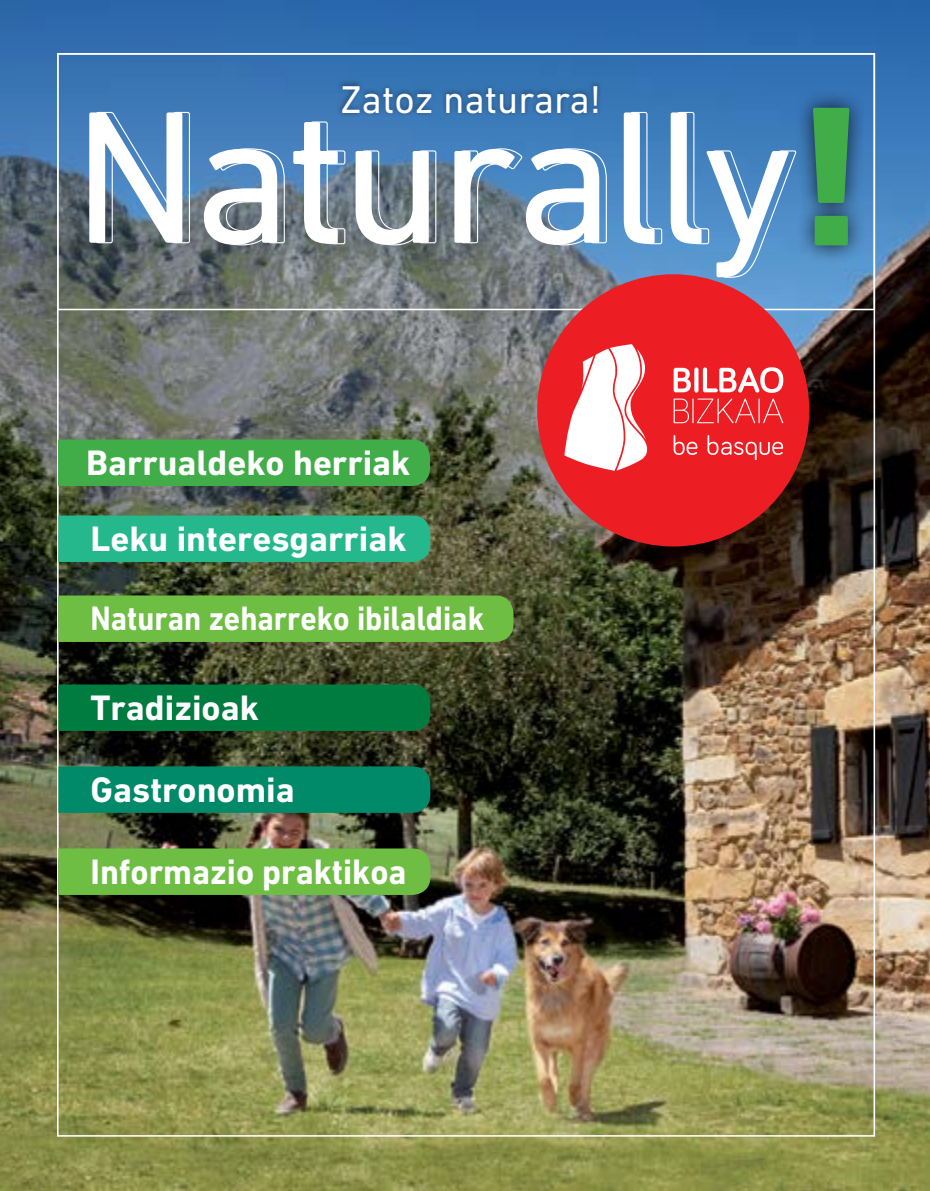
<style>
.page{position:relative;width:930px;height:1191px;background:#fff}
.page>*{position:absolute;margin:0;border:0;box-sizing:border-box;transform-origin:0 0}
.t1{font:39.4px "DIN Next LT Pro";color:#fff}
.t2{font:700 36px/76px "DIN Next LT Pro";color:#fff}
.t3{font:700 36px "DIN Next LT Pro";color:#fff;scale:.95 1}
.t4{font:700 34.4px "DIN Next LT Pro";color:#fff;scale:.9 1}
</style>
<div class="page">
<img style="left:0;top:294px;width:930px;height:897px">
<svg style="left:0;top:0;width:930px;height:294px;background:#4271a1"></svg>
<div style="left:795px;top:88px;width:72px;height:176px;background:#000;opacity:.75"></div>
<svg style="left:813px;top:108px;width:36px;height:137px;background:#3e9d56"></svg>
<svg style="left:95px;top:111px;width:427px;height:135px"></svg>
<svg style="left:526px;top:111px;width:271px;height:167px"></svg>
<div style="left:335px;top:79px;width:266px;height:40px;background:#000;opacity:.38"></div>
<div style="left:58px;top:439px;width:372px;height:47px;background:#41ad49"></div>
<div style="left:58px;top:515px;width:372px;height:47px;background:#26b88d"></div>
<div style="left:58px;top:595px;width:455px;height:47px;background:#6fbe44"></div>
<div style="left:58px;top:684px;width:372px;height:47px;background:#007c41"></div>
<div style="left:58px;top:766px;width:372px;height:47px;background:#008a6a"></div>
<div style="left:58px;top:848px;width:372px;height:47px;background:#6fbe44"></div>
<div style="left:537px;top:274px;width:272px;height:272px;background:#ed1d24;border-radius:50%"></div>
<svg style="left:673px;top:367px;width:110px;height:56px"></svg>
<svg style="left:673px;top:435px;width:24px;height:20px"></svg>
<svg style="left:707px;top:435px;width:76px;height:25px"></svg>
<svg style="left:564px;top:344px;width:83px;height:127px"></svg>
<p class="t1" style="left:340px;top:77px;width:262px">Zatoz naturara!</p>
<p class="t2" style="left:86px;top:424px;width:326px">Barrualdeko herriak<br>Leku interesgarriak</p>
<p class="t4" style="left:91px;top:597px;width:439px">Naturan zeharreko ibilaldiak</p>
<p class="t2" style="left:91px;top:669px;width:170px">Tradizioak</p>
<p class="t2" style="left:91px;top:751px;width:206px">Gastronomia</p>
<p class="t3" style="left:91px;top:850px;width:334px">Informazio praktikoa</p>
</div>
